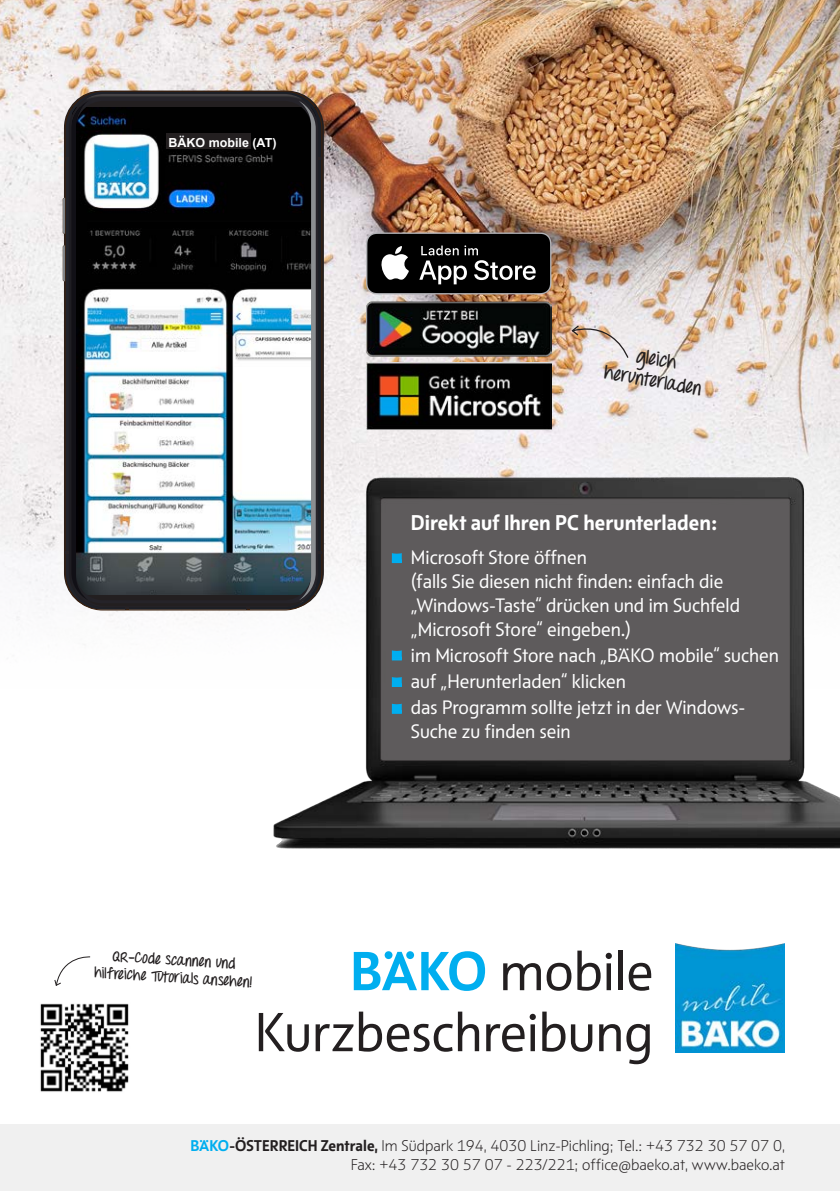
<style>
.page{position:relative;width:840px;height:1191px;background:#fff}
.page>*{position:absolute;margin:0;border:0;box-sizing:border-box;transform-origin:0 0}
.t1{font:56.4px "BAEK Otype";color:#231f20}
.t2{font:700 22px "BAEK Otype";color:#fff}
.t3{font:20px "BAEK Otype";color:#fff}
.t4{font:700 18.2px "Throw My Hands Upinthe Air";color:#231f20}
.t5{font:300 16px "BAEK Otype";color:#231f20}
.t6{font:700 14.6px "Throw My Hands Upinthe Air";color:#231f20}
.t7{font:700 12.4px "Arial";color:#fff}
.s1{font-weight:700;color:#00aeef}
.s2{font-weight:700}
</style>
<div class="page">
<img style="left:0;top:0;width:839px;height:620px">
<svg style="left:62px;top:94px;width:259px;height:516px"></svg>
<div style="left:166px;top:133px;width:84px;height:16px;background:#231f20"></div>
<img style="left:366px;top:294px;width:185px;height:69px">
<svg style="left:366px;top:232px;width:185px;height:62px;background:#2e2d2d"></svg>
<svg style="left:570px;top:321px;width:58px;height:38px;background:#decfc7"></svg>
<img style="left:675px;top:998px;width:109px;height:54px">
<div style="left:0;top:1124px;width:839px;height:67px;background:#f0f0f0"></div>
<svg style="left:54px;top:956px;width:37px;height:30px"></svg>
<img style="left:40px;top:1003px;width:89px;height:89px">
<img style="left:218px;top:454px;width:621px;height:544px">
<div style="left:380px;top:498px;width:409px;height:263px;background:#5e5b5c"></div>
<svg style="left:391px;top:553px;width:10px;height:10px"></svg>
<svg style="left:391px;top:650px;width:10px;height:10px"></svg>
<svg style="left:391px;top:677px;width:10px;height:10px"></svg>
<svg style="left:391px;top:703px;width:10px;height:10px"></svg>
<img style="left:366px;top:363px;width:185px;height:67px">
<p class="t7" style="left:168px;top:134px;width:109px">BÄKO mobile (AT)</p>
<p class="t4" style="left:638px;top:344px;width:42px;rotate:10deg">gleich</p>
<p class="t4" style="left:606px;top:360px;width:100px;rotate:10deg">herunterladen</p>
<p class="t2" style="left:410px;top:508px;width:308px">Direkt auf Ihren PC herunterladen:</p>
<p class="t3" style="left:410px;top:545px;width:177px">Microsoft Store öffnen</p>
<p class="t3" style="left:410px;top:569px;width:313px">(falls Sie diesen nicht finden: einfach die</p>
<p class="t3" style="left:410px;top:593px;width:330px">„Windows-Taste“ drücken und im Suchfeld</p>
<p class="t3" style="left:410px;top:617px;width:222px">„Microsoft Store“ eingeben.)</p>
<p class="t3" style="left:410px;top:643px;width:369px">im Microsoft Store nach „BÄKO mobile“ suchen</p>
<p class="t3" style="left:410px;top:669px;width:216px">auf „Herunterladen“ klicken</p>
<p class="t3" style="left:410px;top:695px;width:336px">das Programm sollte jetzt in der Windows-</p>
<p class="t3" style="left:410px;top:719px;width:161px">Suche zu finden sein</p>
<p class="t1" style="left:350px;top:937px;width:304px"><span class="s1">BÄKO</span> mobile</p>
<p class="t1" style="left:255px;top:998px;width:400px">Kurzbeschreibung</p>
<p class="t6" style="left:113px;top:947px;width:124px;rotate:3deg">QR-Code scannen und</p>
<p class="t6" style="left:95px;top:964px;width:159px;rotate:3deg">hilfreiche Tutorials ansehen!</p>
<p class="t5" style="left:190px;top:1136px;width:595px"><span class="s1">BÄKO</span><span class="s2">-ÖSTERREICH Zentrale,</span> Im Südpark 194, 4030 Linz-Pichling; Tel.: +43 732 30 57 07 0,</p>
<p class="t5" style="left:350px;top:1155px;width:435px">Fax: +43 732 30 57 07 - 223/221; office@baeko.at, www.baeko.at</p>
</div>
